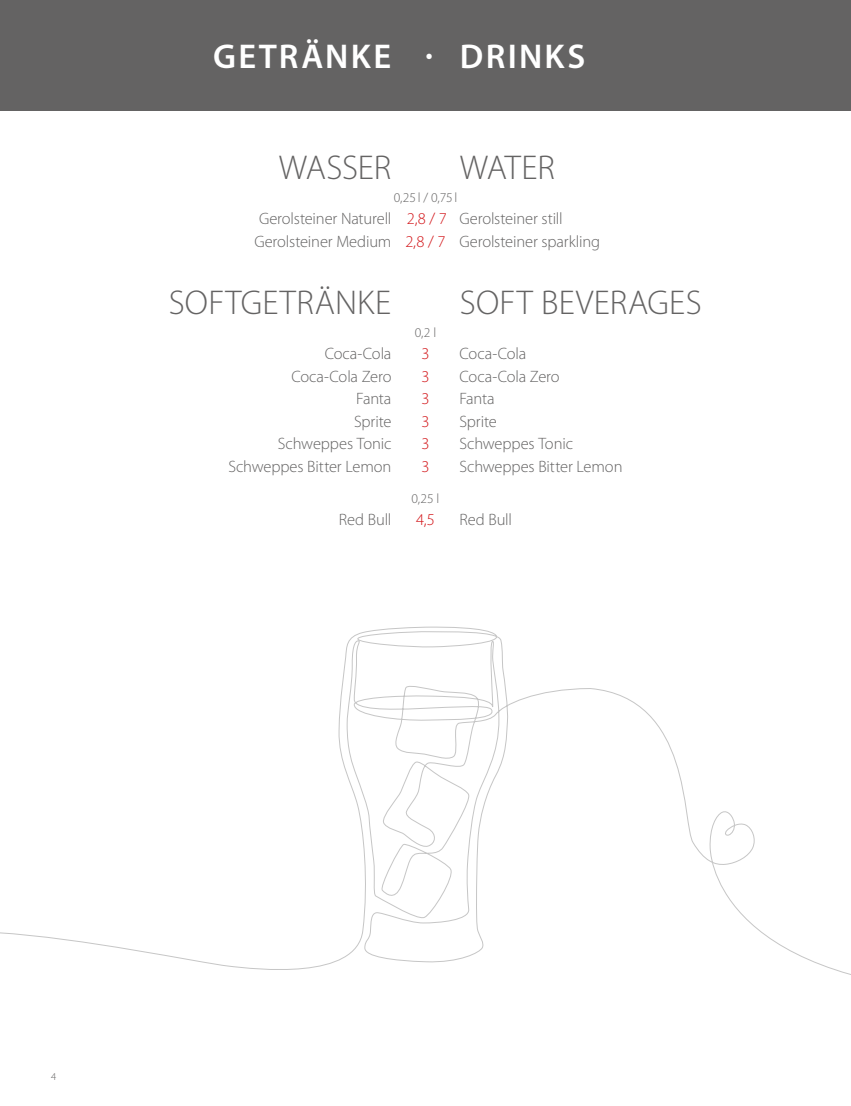
<style>
.page{position:relative;width:851px;height:1106px;background:#fff}
.page>*{position:absolute;margin:0;border:0;box-sizing:border-box;transform-origin:0 0}
.t1{font:300 34.5px "Myriad Pro";letter-spacing:.005em;color:#646363}
.t2{font:600 34.5px "Myriad Pro";letter-spacing:.065em;color:#fff}
.t3{font:300 16.5px/22.5px "Myriad Pro";letter-spacing:-.01em;color:#646363}
.t4{font:300 16.5px/22.5px "Myriad Pro";color:#d21418}
.t5{font:300 13.5px "Myriad Pro";color:#646363}
.t6{font:300 10.5px "Myriad Pro";color:#646363}
</style>
<div class="page">
<div style="left:0;top:0;width:850px;height:111px;background:#646363"></div>
<svg style="left:0;top:626px;width:850px;height:349px"></svg>
<h1 class="t2" style="left:213px;top:37px;width:179px">GETRÄNKE</h1>
<h1 class="t2" style="left:460px;top:37px;width:127px">DRINKS</h1>
<h1 class="t2" style="left:425px;top:37px;width:10px">·</h1>
<h1 class="t1" style="left:279px;top:148px;width:114px">WASSER</h1>
<p class="t3" style="left:254px;top:207px;width:138px">Gerolsteiner Naturell<br>Gerolsteiner Medium</p>
<h1 class="t1" style="left:169px;top:283px;width:224px">SOFTGETRÄNKE</h1>
<p class="t3" style="left:228px;top:342px;width:164px;text-align:right">Coca-Cola<br>Coca-Cola Zero<br>Fanta<br>Sprite<br>Schweppes Tonic<br>Schweppes Bitter Lemon</p>
<p class="t3" style="left:339px;top:509px;width:54px">Red Bull</p>
<h1 class="t1" style="left:460px;top:148px;width:96px">WATER</h1>
<p class="t3" style="left:459px;top:207px;width:142px">Gerolsteiner still<br>Gerolsteiner sparkling</p>
<p class="t5" style="left:393px;top:190px;width:65px">0,25 l / 0,75 l</p>
<p class="t4" style="left:405px;top:207px;width:43px">2,8 / 7<br>2,8 / 7</p>
<h1 class="t1" style="left:460px;top:283px;width:243px">SOFT BEVERAGES</h1>
<p class="t3" style="left:459px;top:342px;width:164px">Coca-Cola<br>Coca-Cola Zero<br>Fanta<br>Sprite<br>Schweppes Tonic<br>Schweppes Bitter Lemon</p>
<p class="t3" style="left:459px;top:509px;width:54px">Red Bull</p>
<p class="t5" style="left:414px;top:325px;width:23px">0,2 l</p>
<p class="t4" style="left:421px;top:342px;width:10px;text-align:justify">3<br>3<br>3<br>3<br>3<br>3</p>
<p class="t5" style="left:411px;top:491px;width:30px">0,25 l</p>
<p class="t4" style="left:416px;top:508px;width:20px">4,5</p>
<p class="t6" style="left:51px;top:1070px;width:7px">4</p>
</div>
